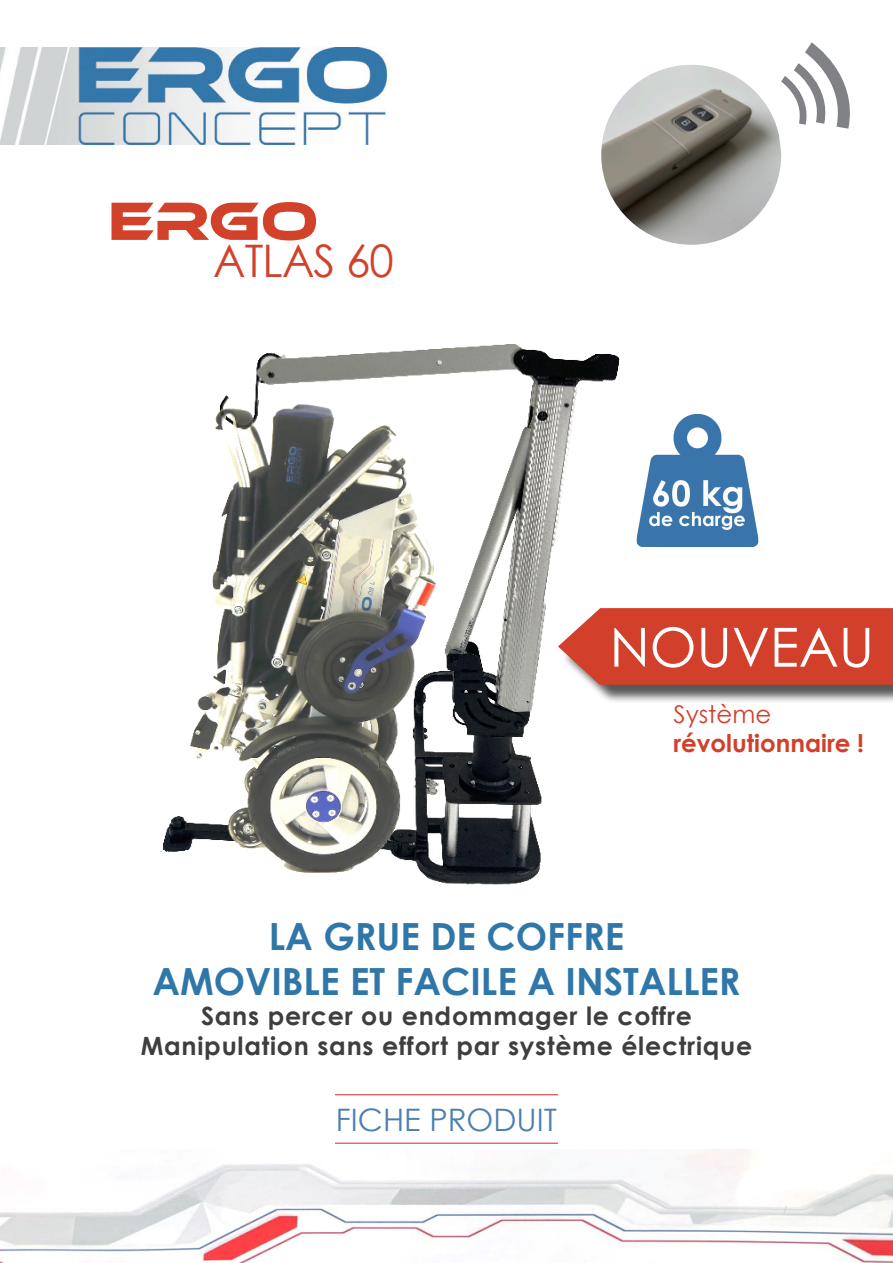
<style>
.page{position:relative;width:893px;height:1263px;background:#fff}
.page>*{position:absolute;margin:0;border:0;box-sizing:border-box;transform-origin:0 0}
.t1{font:55.65px "Ethnocentric Rg";color:#d24129}
.t2{font:54px "Century Gothic";color:#fff}
.t3{font:44.85px "Century Gothic";letter-spacing:-.02em;color:#d24129}
.t4{font:700 37.35px "Century Gothic";color:#2f76a9}
.t5{font:31.05px "Century Gothic";color:#4d7fb0}
.t6{font:700 25.2px "Century Gothic";letter-spacing:.03em;color:#3e3e3f}
.t7{font:700 24.45px "Century Gothic";color:#d23f2a}
.t8{font:24.45px "Century Gothic";color:#d23f2a}
</style>
<div class="page">
<img style="left:160px;top:344px;width:545px;height:541px">
<img style="left:0;top:48px;width:388px;height:97px">
<img style="left:0;top:1149px;width:893px;height:114px">
<hr style="left:335px;top:1094px;width:223px;height:1px;background:#d1232a">
<hr style="left:335px;top:1143px;width:223px;height:1px;background:#d1232a">
<div style="left:561px;top:610px;width:332px;height:93px;background:#231f20;opacity:.75"></div>
<svg style="left:558px;top:608px;width:335px;height:77px;background:#d34a37"></svg>
<svg style="left:601px;top:42px;width:249px;height:203px"></svg>
<img style="left:631px;top:415px;width:128px;height:132px">
<p class="t1" style="left:108px;top:187px;width:212px">ERGO</p>
<p class="t3" style="left:213px;top:229px;width:182px">ATLAS 60</p>
<p class="t2" style="left:610px;top:609px;width:266px">NOUVEAU</p>
<p class="t8" style="left:673px;top:697px;width:99px">Système</p>
<p class="t7" style="left:673px;top:725px;width:192px">révolutionnaire !</p>
<p class="t4" style="left:269px;top:908px;width:357px">LA GRUE DE COFFRE</p>
<p class="t4" style="left:152px;top:953px;width:590px">AMOVIBLE ET FACILE A INSTALLER</p>
<p class="t6" style="left:201px;top:997px;width:492px">Sans percer ou endommager le coffre</p>
<p class="t6" style="left:141px;top:1027px;width:613px">Manipulation sans effort par système électrique</p>
<p class="t5" style="left:336px;top:1097px;width:223px">FICHE PRODUIT</p>
</div>
